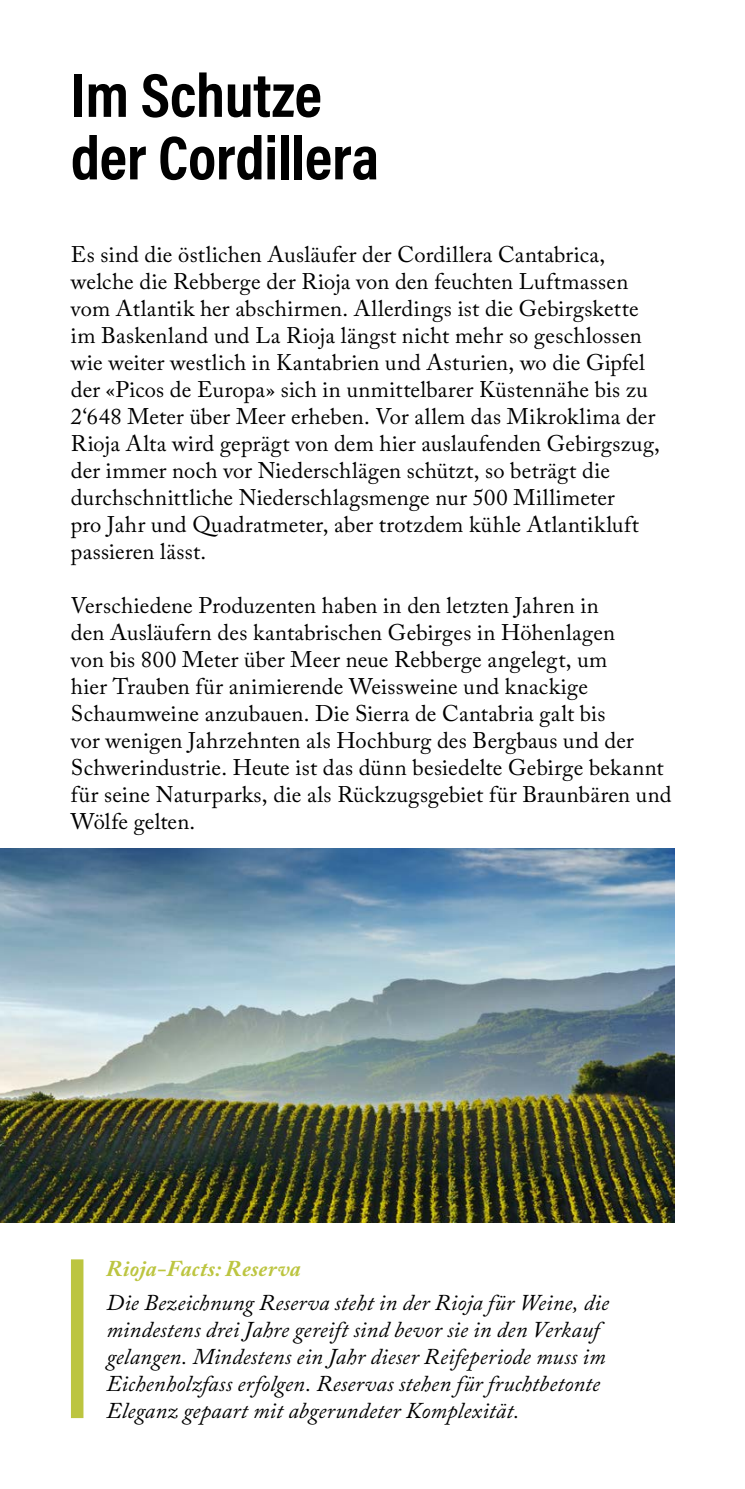
<style>
.page{position:relative;width:745px;height:1489px;background:#fff}
.page>*{position:absolute;margin:0;border:0;box-sizing:border-box;transform-origin:0 0}
.t1{font:700 62.5px/62.5px "Acumin Pro Cond";letter-spacing:-.005em;color:#000}
.t2{font:22.5px/27px "Adobe Caslon Pro";letter-spacing:.01em;color:#000}
.t3{font:italic 22.5px/27px "Adobe Caslon Pro";letter-spacing:.005em;color:#000}
.t4{font:italic 700 22.5px "Adobe Caslon Pro";letter-spacing:.015em;color:#bcc540}
</style>
<div class="page">
<img style="left:0;top:848px;width:673px;height:374px">
<div style="left:71px;top:1259px;width:12px;height:158px;background:#bcc540"></div>
<h1 class="t1" style="left:71px;top:62px;width:310px">Im Schutze der Cordillera</h1>
<p class="t2" style="left:71px;top:240px;width:590px">Es sind die östlichen Ausläufer der Cordillera Cantabrica, welche die Rebberge der Rioja von den feuchten Luftmassen vom Atlantik her abschirmen. Allerdings ist die Gebirgskette im Baskenland und La Rioja längst nicht mehr so geschlossen wie weiter westlich in Kantabrien und Asturien, wo die Gipfel der «Picos de Europa» sich in unmittelbarer Küstennähe bis zu 2‘648 Meter über Meer erheben. Vor allem das Mikroklima der Rioja Alta wird geprägt von dem hier auslaufenden Gebirgszug, der immer noch vor Niederschlägen schützt, so beträgt die durchschnittliche Niederschlagsmenge nur 500 Millimeter<br>pro Jahr und Quadratmeter, aber trotzdem kühle Atlantikluft passieren lässt.</p>
<p class="t2" style="left:71px;top:591px;width:601px">Verschiedene Produzenten haben in den letzten Jahren in<br>den Ausläufern des kantabrischen Gebirges in Höhenlagen<br>von bis 800 Meter über Meer neue Rebberge angelegt, um<br>hier Trauben für animierende Weissweine und knackige Schaumweine anzubauen. Die Sierra de Cantabria galt bis<br>vor wenigen Jahrzehnten als Hochburg des Bergbaus und der Schwerindustrie. Heute ist das dünn besiedelte Gebirge bekannt für seine Naturparks, die als Rückzugsgebiet für Braunbären und Wölfe gelten.</p>
<p class="t4" style="left:106px;top:1254px;width:196px">Rioja-Facts: Reserva</p>
<p class="t3" style="left:106px;top:1288px;width:503px">Die Bezeichnung Reserva steht in der Rioja für Weine, die mindestens drei Jahre gereift sind bevor sie in den Verkauf gelangen. Mindestens ein Jahr dieser Reifeperiode muss im Eichenholzfass erfolgen. Reservas stehen für fruchtbetonte Eleganz gepaart mit abgerundeter Komplexität.</p>
</div>
